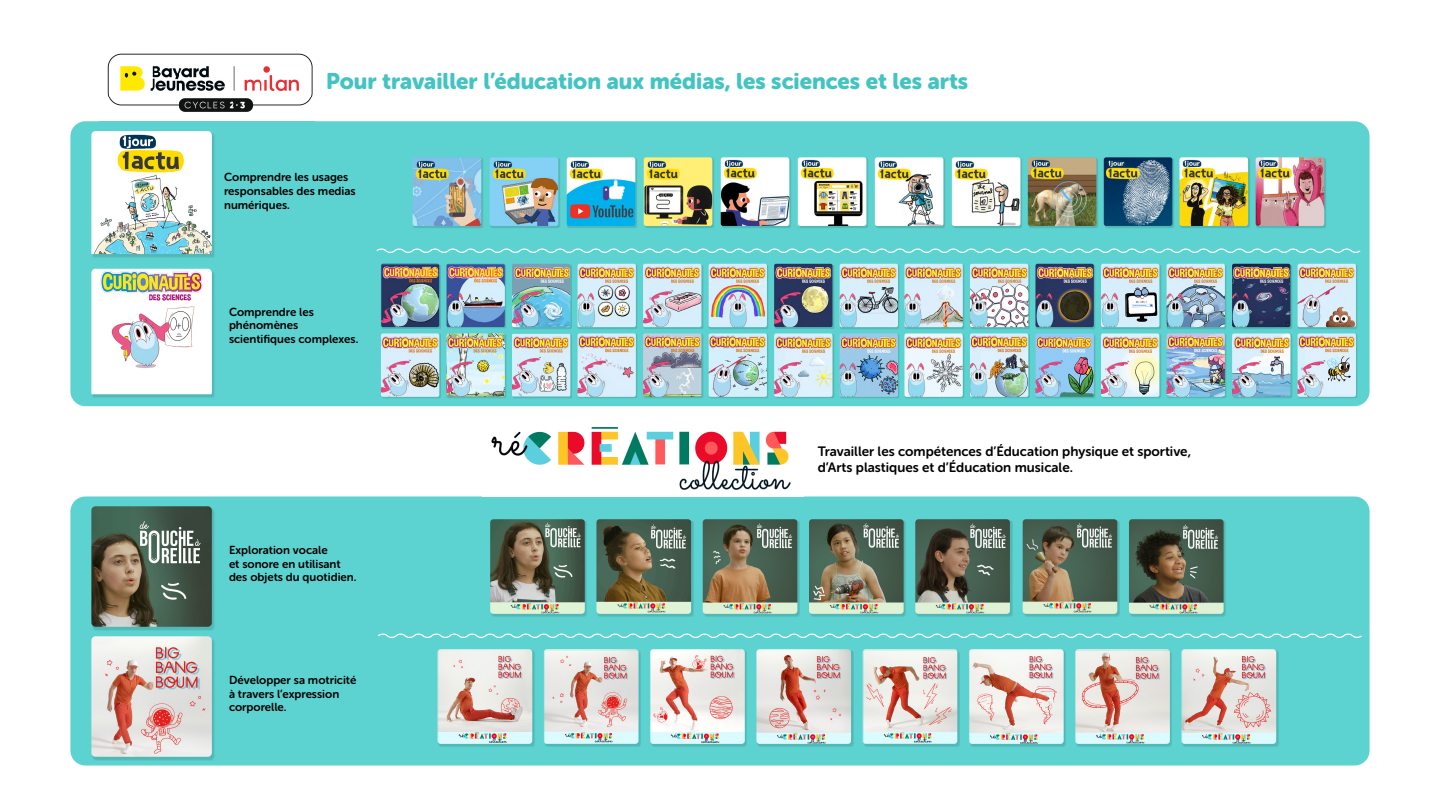
<style>
.page{position:relative;width:1440px;height:810px;background:#fff}
.page>*{position:absolute;margin:0;border:0;box-sizing:border-box;transform-origin:0 0}
.t1{font:22.5px "Museo Sans Rounded 900";color:#43c4c2}
.t2{font:13.5px/16.2px "Museo Sans Rounded 700";color:#000}
.t3{font:11.55px/13.9px "Museo Sans Rounded 700";color:#000}
</style>
<div class="page">
<div style="left:70px;top:121px;width:1300px;height:285px;background:#5dd3d1;border-radius:15px"></div>
<img style="left:91px;top:131px;width:121px;height:123px">
<img style="left:92px;top:271px;width:122px;height:127px">
<img style="left:91px;top:269px;width:121px;height:125px">
<svg style="left:376px;top:248px;width:985px;height:5px"></svg>
<div style="left:70px;top:496px;width:1300px;height:270px;background:#5dd3d1;border-radius:15px"></div>
<img style="left:91px;top:506px;width:121px;height:121px">
<img style="left:91px;top:636px;width:121px;height:121px">
<svg style="left:378px;top:633px;width:984px;height:5px"></svg>
<img style="left:438px;top:650px;width:97px;height:97px">
<img style="left:439px;top:649px;width:92px;height:1px">
<img style="left:438px;top:650px;width:94px;height:94px">
<img style="left:545px;top:651px;width:96px;height:96px">
<img style="left:544px;top:649px;width:93px;height:94px">
<img style="left:545px;top:650px;width:93px;height:94px">
<img style="left:651px;top:651px;width:96px;height:96px">
<img style="left:650px;top:649px;width:94px;height:3px">
<img style="left:651px;top:650px;width:94px;height:94px">
<img style="left:970px;top:651px;width:96px;height:96px">
<img style="left:970px;top:649px;width:94px;height:95px">
<img style="left:757px;top:650px;width:97px;height:97px">
<img style="left:756px;top:649px;width:94px;height:92px">
<img style="left:757px;top:650px;width:94px;height:94px">
<img style="left:1076px;top:652px;width:96px;height:95px">
<img style="left:1076px;top:649px;width:94px;height:95px">
<img style="left:864px;top:651px;width:96px;height:96px">
<img style="left:863px;top:650px;width:94px;height:94px">
<img style="left:1182px;top:650px;width:97px;height:97px">
<img style="left:1183px;top:649px;width:92px;height:1px">
<img style="left:1182px;top:650px;width:94px;height:94px">
<img style="left:382px;top:265px;width:59px;height:64px">
<img style="left:381px;top:264px;width:58px;height:63px">
<img style="left:446px;top:264px;width:59px;height:63px">
<img style="left:513px;top:265px;width:59px;height:64px">
<img style="left:512px;top:264px;width:58px;height:63px">
<img style="left:709px;top:264px;width:58px;height:63px">
<img style="left:578px;top:264px;width:58px;height:63px">
<img style="left:775px;top:264px;width:59px;height:65px">
<img style="left:774px;top:264px;width:58px;height:63px">
<img style="left:644px;top:265px;width:59px;height:64px">
<img style="left:643px;top:264px;width:58px;height:63px">
<img style="left:840px;top:264px;width:58px;height:63px">
<img style="left:905px;top:265px;width:59px;height:64px">
<img style="left:904px;top:264px;width:59px;height:63px">
<img style="left:971px;top:265px;width:59px;height:64px">
<img style="left:970px;top:264px;width:58px;height:63px">
<img style="left:1036px;top:265px;width:59px;height:64px">
<img style="left:1036px;top:264px;width:58px;height:63px">
<img style="left:1233px;top:264px;width:59px;height:65px">
<img style="left:1232px;top:264px;width:58px;height:63px">
<img style="left:1102px;top:265px;width:59px;height:64px">
<img style="left:1101px;top:264px;width:58px;height:63px">
<img style="left:1298px;top:265px;width:59px;height:64px">
<img style="left:1298px;top:264px;width:58px;height:63px">
<img style="left:1167px;top:265px;width:59px;height:64px">
<img style="left:1167px;top:264px;width:58px;height:63px">
<img style="left:382px;top:334px;width:59px;height:64px">
<img style="left:381px;top:333px;width:58px;height:64px">
<img style="left:447px;top:334px;width:59px;height:64px">
<img style="left:446px;top:333px;width:59px;height:64px">
<img style="left:512px;top:335px;width:60px;height:63px">
<img style="left:512px;top:334px;width:58px;height:62px">
<img style="left:709px;top:334px;width:59px;height:64px">
<img style="left:709px;top:333px;width:58px;height:64px">
<img style="left:578px;top:334px;width:59px;height:64px">
<img style="left:578px;top:333px;width:58px;height:64px">
<img style="left:775px;top:334px;width:59px;height:64px">
<img style="left:774px;top:333px;width:58px;height:64px">
<img style="left:644px;top:334px;width:59px;height:64px">
<img style="left:643px;top:333px;width:58px;height:64px">
<img style="left:840px;top:334px;width:59px;height:64px">
<img style="left:840px;top:333px;width:58px;height:64px">
<img style="left:905px;top:334px;width:59px;height:64px">
<img style="left:904px;top:333px;width:59px;height:64px">
<img style="left:971px;top:334px;width:59px;height:64px">
<img style="left:970px;top:333px;width:58px;height:64px">
<img style="left:1036px;top:334px;width:58px;height:63px">
<img style="left:1233px;top:334px;width:59px;height:64px">
<img style="left:1232px;top:333px;width:58px;height:64px">
<img style="left:1102px;top:334px;width:59px;height:64px">
<img style="left:1101px;top:333px;width:58px;height:64px">
<img style="left:1298px;top:334px;width:59px;height:64px">
<img style="left:1298px;top:333px;width:58px;height:64px">
<img style="left:1167px;top:334px;width:59px;height:64px">
<img style="left:1167px;top:333px;width:58px;height:64px">
<img style="left:491px;top:521px;width:96px;height:96px">
<img style="left:490px;top:519px;width:95px;height:95px">
<img style="left:597px;top:520px;width:97px;height:97px">
<img style="left:596px;top:519px;width:95px;height:95px">
<img style="left:704px;top:520px;width:96px;height:97px">
<img style="left:703px;top:519px;width:94px;height:95px">
<img style="left:810px;top:521px;width:96px;height:96px">
<img style="left:809px;top:519px;width:95px;height:95px">
<img style="left:916px;top:520px;width:97px;height:97px">
<img style="left:915px;top:519px;width:95px;height:95px">
<img style="left:1024px;top:520px;width:96px;height:97px">
<img style="left:1023px;top:519px;width:94px;height:95px">
<img style="left:1130px;top:521px;width:96px;height:96px">
<img style="left:1129px;top:519px;width:95px;height:95px">
<img style="left:491px;top:427px;width:300px;height:63px">
<img style="left:413px;top:158px;width:70px;height:70px">
<img style="left:413px;top:157px;width:68px;height:69px">
<img style="left:490px;top:157px;width:68px;height:69px">
<img style="left:567px;top:158px;width:70px;height:70px">
<img style="left:567px;top:157px;width:68px;height:69px">
<img style="left:799px;top:158px;width:69px;height:70px">
<img style="left:798px;top:157px;width:68px;height:69px">
<img style="left:645px;top:158px;width:69px;height:70px">
<img style="left:644px;top:157px;width:68px;height:69px">
<img style="left:876px;top:158px;width:69px;height:70px">
<img style="left:875px;top:157px;width:68px;height:69px">
<img style="left:722px;top:158px;width:69px;height:70px">
<img style="left:721px;top:157px;width:68px;height:69px">
<img style="left:953px;top:158px;width:69px;height:70px">
<img style="left:952px;top:157px;width:68px;height:69px">
<img style="left:1029px;top:158px;width:69px;height:70px">
<img style="left:1028px;top:157px;width:68px;height:69px">
<img style="left:1105px;top:158px;width:69px;height:70px">
<img style="left:1104px;top:157px;width:68px;height:69px">
<img style="left:1180px;top:158px;width:70px;height:70px">
<img style="left:1179px;top:157px;width:69px;height:69px">
<img style="left:1256px;top:158px;width:70px;height:70px">
<img style="left:1256px;top:157px;width:68px;height:69px">
<img style="left:107px;top:53px;width:206px;height:59px">
<h1 class="t1" style="left:326px;top:69px;width:644px">Pour travailler l’éducation aux médias, les sciences et les arts</h1>
<p class="t3" style="left:224px;top:170px;width:133px">Comprendre les usages responsables des medias numériques.</p>
<p class="t3" style="left:229px;top:305px;width:131px">Comprendre les phénomènes scientifiques complexes.</p>
<p class="t3" style="left:229px;top:543px;width:129px">Exploration vocale<br>et sonore en utilisant des objets du quotidien.</p>
<p class="t3" style="left:229px;top:673px;width:129px">Développer sa motricité à travers l’expression corporelle.</p>
<p class="t2" style="left:818px;top:443px;width:375px">Travailler les compétences d’Éducation physique et sportive, d’Arts plastiques et d’Éducation musicale.</p>
</div>
